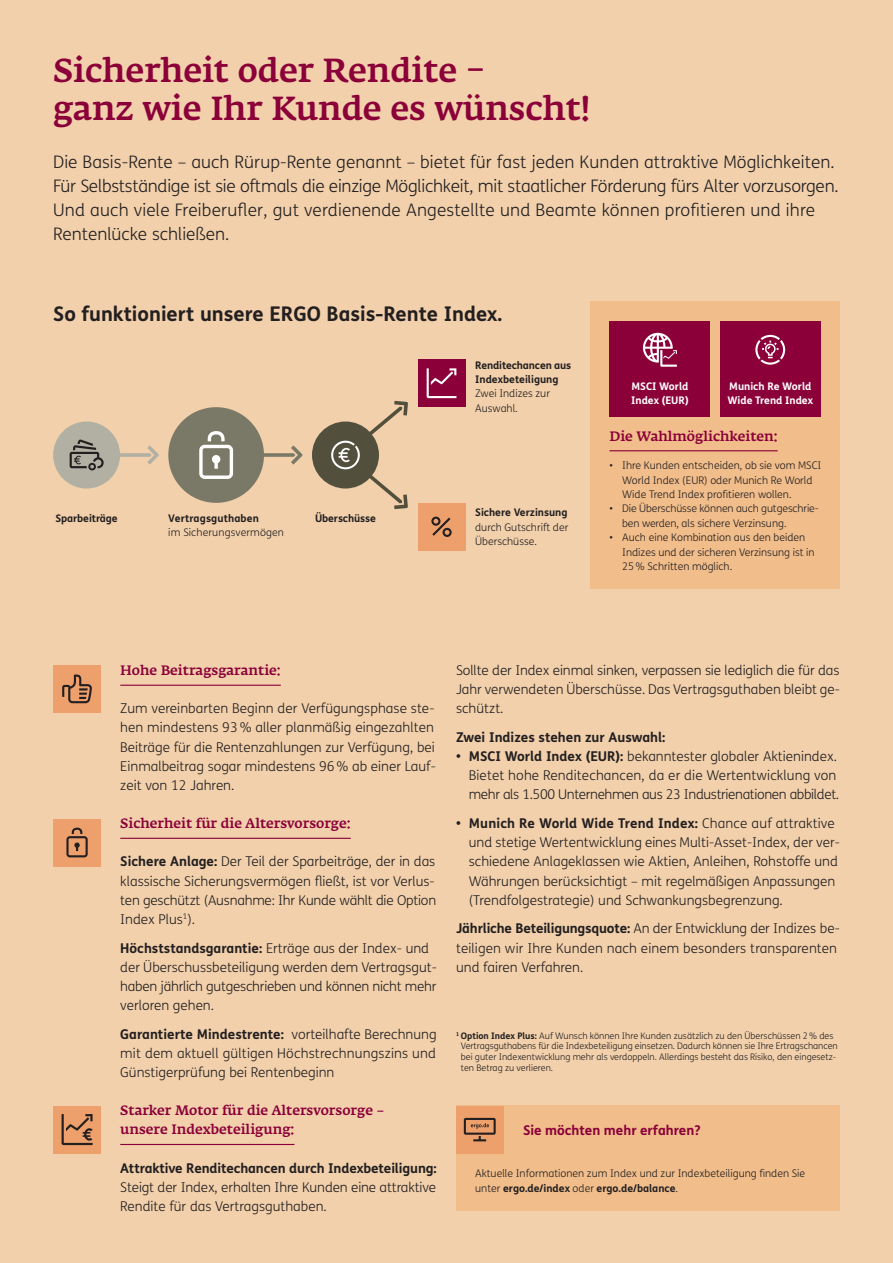
<style>
.page{position:relative;width:893px;height:1263px;background:#f1d0ab}
.page>*{position:absolute;margin:0;border:0;box-sizing:border-box;transform-origin:0 0}
.t1{font:500 33px/38.2px "Fedra Serif A Pro";color:#8b0039}
.t2{font:700 20.25px "FS Me";color:#231f20}
.t3{font:300 17.25px/24px "FS Me";color:#231f20}
.t4{font:300 13.5px/19.2px "FS Me";color:#231f20}
.t5{font:500 13.5px/19.2px "Fedra Serif A Pro";color:#8b0039}
.t6{font:700 13.5px "FS Me";letter-spacing:-.01em;color:#231f20}
.t7{font:700 13.5px "FS Me";color:#8b0039}
.t8{font:300 10.5px/14.4px "FS Me";color:#231f20}
.t9{font:700 10.5px/14.4px "FS Me";color:#231f20}
.t10{font:700 10.5px/14.4px "FS Me";color:#fff}
.t11{font:300 9px/10.6px "FS Me";color:#231f20}
.s1{font-weight:700}
</style>
<div class="page">
<div style="left:53px;top:421px;width:67px;height:67px;background:#b1b0a3;border-radius:50%"></div>
<svg style="left:69px;top:440px;width:90px;height:30px"></svg>
<div style="left:168px;top:407px;width:96px;height:96px;background:#7a7866;border-radius:50%"></div>
<svg style="left:171px;top:431px;width:132px;height:48px"></svg>
<div style="left:418px;top:359px;width:47px;height:48px;background:#8b0039"></div>
<div style="left:418px;top:503px;width:47px;height:48px;background:#eda06b"></div>
<svg style="left:427px;top:368px;width:29px;height:30px"></svg>
<svg style="left:431px;top:517px;width:21px;height:20px"></svg>
<div style="left:312px;top:421px;width:67px;height:67px;background:#524f3c;border-radius:50%"></div>
<svg style="left:330px;top:401px;width:78px;height:108px"></svg>
<div style="left:590px;top:302px;width:250px;height:287px;background:#f0bd8b"></div>
<hr style="left:609px;top:450px;width:169px;height:1px;background:#8b0039">
<div style="left:609px;top:321px;width:101px;height:96px;background:#8b0039"></div>
<svg style="left:643px;top:333px;width:34px;height:34px"></svg>
<div style="left:720px;top:321px;width:101px;height:96px;background:#8b0039"></div>
<svg style="left:755px;top:335px;width:30px;height:30px"></svg>
<div style="left:53px;top:665px;width:48px;height:48px;background:#eda06b"></div>
<div style="left:53px;top:819px;width:48px;height:47px;background:#eda06b"></div>
<hr style="left:120px;top:685px;width:161px;height:1px;background:#8b0039">
<hr style="left:120px;top:838px;width:231px;height:1px;background:#8b0039">
<div style="left:53px;top:1106px;width:48px;height:47px;background:#eda06b"></div>
<hr style="left:120px;top:1144px;width:174px;height:1px;background:#8b0039">
<div style="left:456px;top:1106px;width:384px;height:105px;background:#f0bd8b"></div>
<div style="left:456px;top:1106px;width:48px;height:47px;background:#eda06b"></div>
<svg style="left:464px;top:1118px;width:32px;height:23px"></svg>
<svg style="left:62px;top:1114px;width:31px;height:31px"></svg>
<svg style="left:62px;top:674px;width:30px;height:29px"></svg>
<svg style="left:66px;top:828px;width:22px;height:29px"></svg>
<h1 class="t1" style="left:53px;top:51px;width:539px">Sicherheit oder Rendite –<br>ganz wie Ihr Kunde es wünscht!</h1>
<p class="t3" style="left:53px;top:149px;width:787px">Die Basis-Rente – auch Rürup-Rente genannt – bietet für fast jeden Kunden attraktive Möglichkeiten.<br>Für Selbstständige ist sie oftmals die einzige Möglichkeit, mit staatlicher Förderung fürs Alter vorzusorgen.<br>Und auch viele Freiberufler, gut verdienende Angestellte und Beamte können profitieren und ihre Rentenlücke schließen.</p>
<h2 class="t2" style="left:53px;top:298px;width:451px">So funktioniert unsere ERGO Basis-Rente Index.</h2>
<p class="t9" style="left:475px;top:357px;width:98px">Renditechancen aus<br>Indexbeteiligung</p>
<p class="t8" style="left:475px;top:386px;width:76px">Zwei Indizes zur<br>Auswahl.</p>
<p class="t9" style="left:55px;top:511px;width:64px">Sparbeiträge</p>
<p class="t9" style="left:168px;top:511px;width:92px">Vertragsguthaben</p>
<p class="t8" style="left:168px;top:525px;width:117px">im Sicherungsvermögen</p>
<p class="t9" style="left:315px;top:511px;width:62px">Überschüsse</p>
<p class="t9" style="left:475px;top:505px;width:94px">Sichere Verzinsung</p>
<p class="t8" style="left:475px;top:520px;width:95px">durch Gutschrift der<br>Überschüsse.</p>
<p class="t10" style="left:631px;top:378px;width:59px">MSCI World<br>Index (EUR)</p>
<p class="t10" style="left:727px;top:378px;width:87px">Munich Re World<br>Wide Trend Index</p>
<p class="t5" style="left:609px;top:426px;width:170px">Die Wahlmöglichkeiten:</p>
<p class="t8" style="left:622px;top:458px;width:201px;text-indent:-13px">• Ihre Kunden entscheiden, ob sie vom MSCI<br>World Index (EUR) oder Munich Re World<br>Wide Trend Index profitieren wollen.</p>
<p class="t8" style="left:622px;top:501px;width:198px;text-indent:-13px">• Die Überschüsse können auch gutgeschrie&shy;ben werden, als sichere Verzinsung.</p>
<p class="t8" style="left:622px;top:530px;width:194px;text-indent:-13px">• Auch eine Kombination aus den beiden<br>Indizes und der sicheren Verzinsung ist in<br>25% Schritten möglich.</p>
<p class="t5" style="left:120px;top:661px;width:162px">Hohe Beitragsgarantie:</p>
<p class="t4" style="left:120px;top:699px;width:317px">Zum vereinbarten Beginn der Verfügungsphase ste&shy;hen mindestens 93% aller planmäßig eingezahlten Beiträge für die Rentenzahlungen zur Verfügung, bei Einmalbeitrag sogar mindestens 96% ab einer Lauf&shy;zeit von 12 Jahren.</p>
<p class="t5" style="left:120px;top:814px;width:232px">Sicherheit für die Altersvorsorge:</p>
<p class="t4" style="left:120px;top:852px;width:317px;text-align:justify"><span class="s1">Sichere Anlage:</span> Der Teil der Sparbeiträge, der in das klassische Sicherungsvermögen fließt, ist vor Verlus&shy;ten geschützt (Ausnahme: Ihr Kunde wählt die Option Index Plus<sup>1</sup>).</p>
<p class="t4" style="left:120px;top:938px;width:318px"><span class="s1">Höchststandsgarantie:</span> Erträge aus der Index- und der Überschussbeteiligung werden dem Vertragsgut&shy;haben jährlich gutgeschrieben und können nicht mehr verloren gehen.</p>
<p class="t4" style="left:120px;top:1024px;width:318px;text-align:justify"><span class="s1">Garantierte Mindestrente:</span> vorteilhafte Berechnung mit dem aktuell gültigen Höchstrechnungszins und Günstigerprüfung bei Rentenbeginn</p>
<p class="t5" style="left:120px;top:1101px;width:266px">Starker Motor für die Altersvorsorge – unsere Indexbeteiligung:</p>
<p class="t6" style="left:120px;top:1157px;width:318px">Attraktive Renditechancen durch Indexbeteiligung:</p>
<p class="t4" style="left:120px;top:1177px;width:317px">Steigt der Index, erhalten Ihre Kunden eine attraktive<br>Rendite für das Vertragsguthaben.</p>
<p class="t4" style="left:456px;top:660px;width:385px;text-align:justify">Sollte der Index einmal sinken, verpassen sie lediglich die für das Jahr verwendeten Überschüsse. Das Vertragsguthaben bleibt ge&shy;schützt.</p>
<p class="t6" style="left:456px;top:727px;width:211px">Zwei Indizes stehen zur Auswahl:</p>
<p class="t4" style="left:469px;top:746px;width:372px;text-indent:-13px"><span class="s1">• MSCI World Index (EUR):</span> bekanntester globaler Aktienindex.<br>Bietet hohe Renditechancen, da er die Wertentwicklung von mehr als 1.500 Unternehmen aus 23 Industrienationen abbildet.</p>
<p class="t4" style="left:469px;top:813px;width:372px;text-indent:-13px"><span class="s1">• Munich Re World Wide Trend Index:</span> Chance auf attraktive und stetige Wertentwicklung eines Multi-Asset-Index, der ver&shy;schiedene Anlageklassen wie Aktien, Anleihen, Rohstoffe und Währungen berücksichtigt – mit regelmäßigen Anpassungen (Trendfolgestrategie) und Schwankungsbegrenzung.</p>
<p class="t4" style="left:456px;top:919px;width:385px"><span class="s1">Jährliche Beteiligungsquote:</span> An der Entwicklung der Indizes be&shy;teiligen wir Ihre Kunden nach einem besonders transparenten und fairen Verfahren.</p>
<p class="t11" style="left:461px;top:1030px;width:378px;text-indent:-5px"><sup>1</sup> <span class="s1">Option Index Plus:</span> Auf Wunsch können Ihre Kunden zusätzlich zu den Überschüssen 2% des Vertragsguthabens für die Indexbeteiligung einsetzen. Dadurch können sie Ihre Ertragschancen bei guter Indexentwicklung mehr als verdoppeln. Allerdings besteht das Risiko, den eingesetz&shy;ten Betrag zu verlieren.</p>
<p class="t7" style="left:523px;top:1119px;width:179px">Sie möchten mehr erfahren?</p>
<p class="t8" style="left:475px;top:1166px;width:331px">Aktuelle Informationen zum Index und zur Indexbeteiligung finden Sie unter <span class="s1">ergo.de/index</span> oder <span class="s1">ergo.de/balance</span>.</p>
</div>
